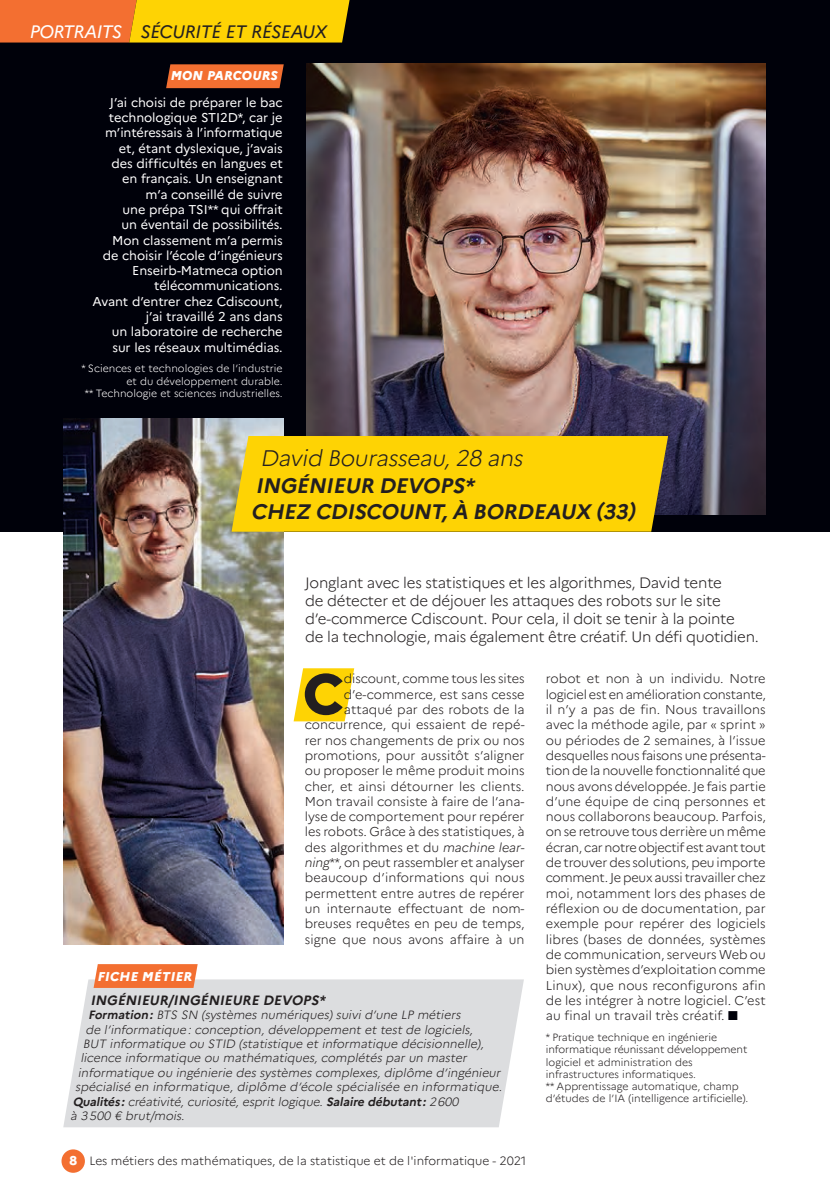
<style>
.page{position:relative;width:830px;height:1191px;background:#fff}
.page>*{position:absolute;margin:0;border:0;box-sizing:border-box;transform-origin:0 0}
.t1{font:800 56.4px "Marianne";color:#231f20}
.t2{font:italic 300 22.5px "Marianne";color:#231f20}
.t3{font:italic 700 21px/25.2px "Marianne";color:#231f20}
.t4{font:italic 18px "Marianne";letter-spacing:-.02em;color:#231f20}
.t5{font:300 15px/18px "Marianne";letter-spacing:-.015em;color:#231f20}
.t6{font:italic 700 13.5px "Marianne";color:#231f20}
.t7{font:300 12.75px/15.3px "Marianne";letter-spacing:.005em;color:#231f20;text-align:right}
.t8{font:12.75px/15.3px "Marianne";letter-spacing:-.005em;color:#fff;text-align:right}
.t9{font:italic 800 12.75px "Marianne";letter-spacing:.02em;color:#fff}
.t10{font:italic 800 12.75px "Marianne";color:#fff}
.t11{font:italic 300 12px "Marianne";letter-spacing:-.02em;color:#231f20}
.t12{font:300 12px "Marianne";color:#231f20}
.t13{font:300 10.5px/12.3px "Marianne";color:#231f20}
.t14{font:300 10.5px/12.3px "Marianne";color:#fff;text-align:right}
.s1{color:#fff}
.s2{font-style:italic}
.s3{font-weight:700}
.s4{font-weight:800;font-size:12.75px;color:#fff}
</style>
<div class="page">
<div style="left:0;top:0;width:829px;height:531px;background:#00010a"></div>
<svg style="left:0;top:0;width:349px;height:43px;background:#f4a915"></svg>
<img style="left:306px;top:64px;width:459px;height:450px">
<img style="left:64px;top:419px;width:219px;height:525px">
<div style="left:61px;top:1149px;width:24px;height:23px;background:#f36f31;border-radius:50%"></div>
<div style="left:231px;top:436px;width:436px;height:95px;background:#fed304"></div>
<svg style="left:293px;top:668px;width:61px;height:53px;background:#feda2d"></svg>
<svg style="left:166px;top:64px;width:117px;height:24px;background:#e8692f"></svg>
<div style="left:63px;top:979px;width:460px;height:148px;background:#dcdddf"></div>
<svg style="left:94px;top:964px;width:103px;height:24px;background:#f27438"></svg>
<h3 class="t4" style="left:30px;top:25px;width:299px"><span class="s1">PORTRAITS</span> SÉCURITÉ ET RÉSEAUX</h3>
<p class="t9" style="left:171px;top:69px;width:108px">MON PARCOURS</p>
<p class="t8" style="left:92px;top:96px;width:192px">J’ai choisi de préparer le bac technologique STI2D*, car je m’intéressais à l’informatique et, étant dyslexique, j’avais<br>des difficultés en langues et<br>en français. Un enseignant<br>m’a conseillé de suivre<br>une prépa TSI** qui offrait<br>un éventail de possibilités.<br>Mon classement m’a permis<br>de choisir l’école d’ingénieurs<br>Enseirb-Matmeca option télécommunications.<br>Avant d’entrer chez Cdiscount, j’ai travaillé 2 ans dans<br>un laboratoire de recherche sur les réseaux multimédias.</p>
<p class="t14" style="left:81px;top:364px;width:202px">* Sciences et technologies de l’industrie et du développement durable.<br>** Technologie et sciences industrielles.</p>
<h2 class="t2" style="left:260px;top:449px;width:268px">David Bourasseau,28 ans</h2>
<h3 class="t3" style="left:251px;top:475px;width:389px">INGÉNIEUR DEVOPS*<br>CHEZ CDISCOUNT,À BORDEAUX (33)</h3>
<p class="t5" style="left:305px;top:575px;width:455px">Jonglant avec les statistiques et les algorithmes, David tente<br>de détecter et de déjouer les attaques des robots sur le site d’e-commerce Cdiscount. Pour cela, il doit se tenir à la pointe<br>de la technologie, mais également être créatif. Un défi quotidien.</p>
<h1 class="t1" style="left:302px;top:663px;width:43px">C</h1>
<p class="t7" style="left:304px;top:672px;width:221px">discount, comme tous les sites d’e-commerce, est sans cesse attaqué par des robots de la concurrence, qui essaient de repé&shy;rer nos changements de prix ou nos promotions, pour aussitôt s’aligner ou proposer le même produit moins cher, et ainsi détourner les clients.<br>Mon travail consiste à faire de l’ana&shy;lyse de comportement pour repérer les robots. Grâce à des statistiques, à des algorithmes et du <span class="s2">machine lear&shy;ning</span>**, on peut rassembler et analyser beaucoup d’informations qui nous permettent entre autres de repérer un internaute effectuant de nom&shy;breuses requêtes en peu de temps, signe que nous avons affaire à un</p>
<p class="t7" style="left:545px;top:672px;width:221px;text-align:left">robot et non à un individu. Notre logiciel est en amélioration constante, il n’y a pas de fin. Nous travaillons avec la méthode agile, par sprint ou périodes de 2 semaines, à l’issue desquelles nous faisons une présenta&shy;tion de la nouvelle fonctionnalité que nous avons développée. Je fais partie d’une équipe de cinq personnes et nous collaborons beaucoup. Parfois, on se retrouve tous derrière un même écran, car notre objectif est avant tout de trouver des solutions, peu importe comment. Je peux aussi travailler chez moi, notamment lors des phases de réflexion ou de documentation, par exemple pour repérer des logiciels libres (bases de données, systèmes de communication, serveurs Web ou bien systèmes d’exploitation comme Linux), que nous reconfigurons afin de les intégrer à notre logiciel. C’est au final un travail très créatif.</p>
<p class="t13" style="left:545px;top:1032px;width:204px">* Pratique technique en ingénierie informatique réunissant développement logiciel et administration des infrastructures informatiques.<br>** Apprentissage automatique, champ d’études de l’IA (intelligence artificielle).</p>
<p class="t10" style="left:97px;top:969px;width:99px">FICHE MÉTIER</p>
<p class="t6" style="left:90px;top:994px;width:238px">INGÉNIEUR/INGÉNIEURE DEVOPS*</p>
<p class="t11" style="left:88px;top:1010px;width:376px"><span class="s3">Formation :</span> BTS SN (systèmes numériques) suivi d’une LP métiers</p>
<p class="t11" style="left:85px;top:1024px;width:391px">de l’informatique : conception, développement et test de logiciels,</p>
<p class="t11" style="left:83px;top:1039px;width:404px">BUT informatique ou STID (statistique et informatique décisionnelle),</p>
<p class="t11" style="left:80px;top:1053px;width:390px">licence informatique ou mathématiques, complétés par un master</p>
<p class="t11" style="left:78px;top:1067px;width:426px">informatique ou ingénierie des systèmes complexes, diplôme d’ingénieur</p>
<p class="t11" style="left:75px;top:1082px;width:430px">spécialisé en informatique, diplôme d’école spécialisée en informatique.</p>
<p class="t11" style="left:73px;top:1096px;width:389px"><span class="s3">Qualités :</span> créativité, curiosité, esprit logique. <span class="s3">Salaire débutant :</span> 2600</p>
<p class="t11" style="left:70px;top:1111px;width:118px">à 3 500 € brut/mois.</p>
<p class="t12" style="left:69px;top:1155px;width:458px"><span class="s4">8</span> Les métiers des mathématiques, de la statistique et de l'informatique - 2021</p>
</div>
